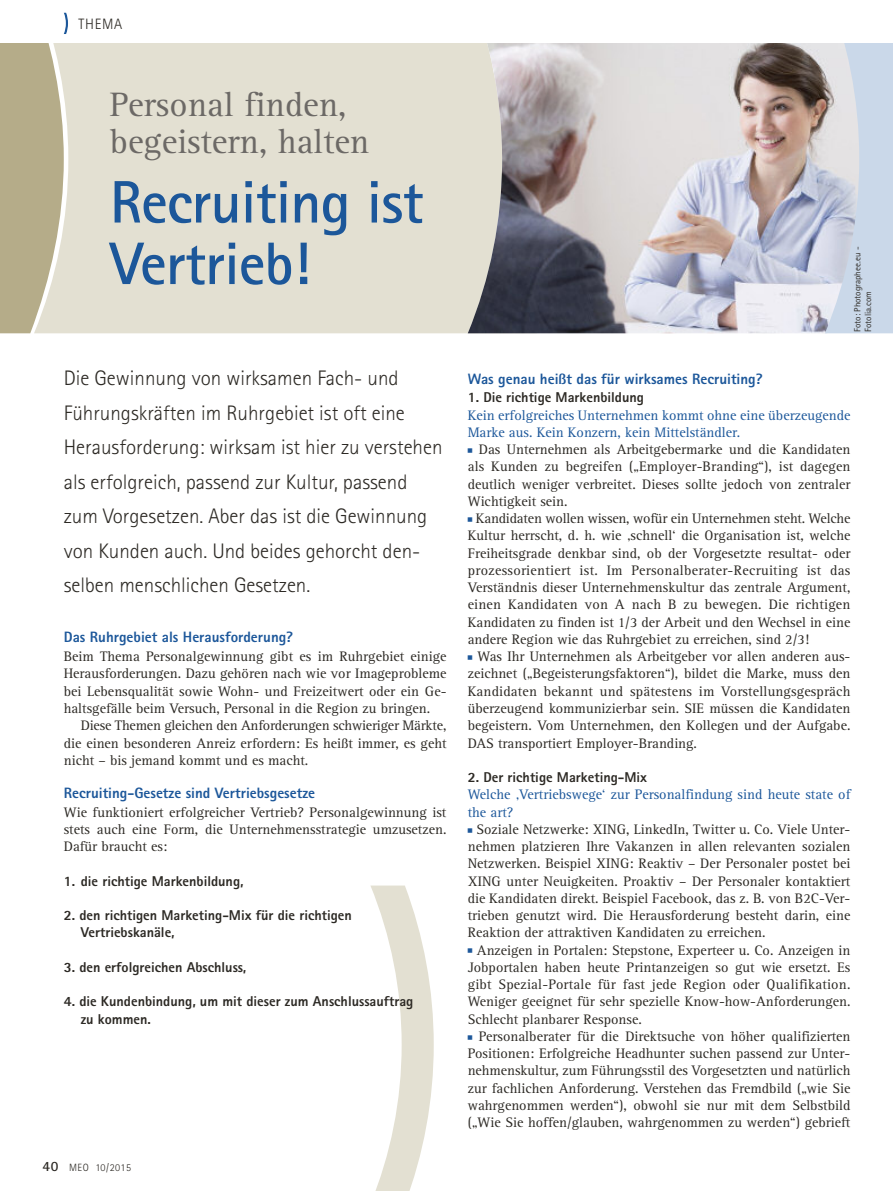
<style>
.page{position:relative;width:893px;height:1191px;background:#fff}
.page>*{position:absolute;margin:0;border:0;box-sizing:border-box;transform-origin:0 0}
.t1{font:700 60px/61.5px "Agfa Rotis Sans Serif";letter-spacing:-.015em;color:#1c579a}
.t2{font:34.95px/36.5px "Agfa Rotis Serif";color:#6c6966}
.t3{font:300 21px/34.5px "Agfa Rotis Sans Serif";color:#2c2924}
.t4{font:800 15px "Agfa Rotis Sans Serif";color:#1c579a}
.t5{font:300 15px "Agfa Rotis Sans Serif";letter-spacing:.05em;color:#2c2924}
.t6{font:14.25px/17.2px "Agfa Rotis Serif";color:#2c2924;text-align:justify}
.t7{font:800 14.25px/17.2px "Agfa Rotis Sans Serif";color:#2c2924}
.t8{font:14.25px/17.2px "Agfa Rotis Serif";color:#1c579a}
.t9{font:300 10.5px "Agfa Rotis Sans Serif";letter-spacing:.05em;color:#2c2924}
.t10{font:9px/10.8px "Agfa Rotis Sans Serif";color:#2c2924}
.s1{font-weight:700;font-size:14.25px}
</style>
<div class="page">
<svg style="left:370px;top:885px;width:64px;height:306px"></svg>
<div style="left:68px;top:43px;width:400px;height:290px;background:#e3e0d2"></div>
<img style="left:468px;top:43px;width:357px;height:290px">
<svg style="left:825px;top:43px;width:68px;height:290px;background:#ced7e4"></svg>
<svg style="left:0;top:12px;width:68px;height:321px;background:#c5bea3"></svg>
<p class="t5" style="left:79px;top:15px;width:45px">THEMA</p>
<h2 class="t2" style="left:110px;top:86px;width:261px">Personal finden, begeistern, halten</h2>
<h1 class="t1" style="left:110px;top:171px;width:315px">Recruiting ist<br>Vertrieb!</h1>
<p class="t3" style="left:64px;top:360px;width:380px">Die Gewinnung von wirksamen Fach- und Führungskräften im Ruhrgebiet ist oft eine Herausforderung: wirksam ist hier zu verstehen als erfolgreich, passend zur Kultur, passend zum Vorgesetzen. Aber das ist die Gewinnung von Kunden auch. Und beides gehorcht den&shy;selben menschlichen Gesetzen.</p>
<p class="t4" style="left:64px;top:628px;width:231px">Das Ruhrgebiet als Herausforderung?</p>
<p class="t6" style="left:64px;top:647px;width:384px">Beim Thema Personalgewinnung gibt es im Ruhrgebiet einige Herausforderungen. Dazu gehören nach wie vor Imageprobleme bei Lebensqualität sowie Wohn- und Freizeitwert oder ein Ge&shy;haltsgefälle beim Versuch, Personal in die Region zu bringen.</p>
<p class="t6" style="left:64px;top:716px;width:384px;text-indent:17px">Diese Themen gleichen den Anforderungen schwieriger Märkte, die einen besonderen Anreiz erfordern: Es heißt immer, es geht nicht – bis jemand kommt und es macht.</p>
<p class="t4" style="left:64px;top:784px;width:253px">Recruiting-Gesetze sind Vertriebsgesetze</p>
<p class="t6" style="left:64px;top:803px;width:384px">Wie funktioniert erfolgreicher Vertrieb? Personalgewinnung ist stets auch eine Form, die Unternehmensstrategie umzusetzen.<br>Dafür braucht es:</p>
<p class="t7" style="left:64px;top:872px;width:181px">1. die richtige Markenbildung,</p>
<p class="t7" style="left:81px;top:906px;width:273px;text-indent:-17px">2. den richtigen Marketing-Mix für die richtigen<br>Vertriebskanäle,</p>
<p class="t7" style="left:64px;top:958px;width:184px">3. den erfolgreichen Abschluss,</p>
<p class="t7" style="left:81px;top:992px;width:334px;text-indent:-17px">4. die Kundenbindung, um mit dieser zum Anschlussauftrag zu kommen.</p>
<p class="t9" style="left:43px;top:1161px;width:90px"><span class="s1">40</span> MEO 10/2015</p>
<p class="t10" style="left:852px;top:332px;width:87px;rotate:-90deg">Foto: Photographee.eu -<br>Fotolia.com</p>
<p class="t4" style="left:468px;top:370px;width:296px">Was genau heißt das für wirksames Recruiting?</p>
<p class="t7" style="left:468px;top:389px;width:178px">1. Die richtige Markenbildung</p>
<p class="t8" style="left:468px;top:406px;width:384px">Kein erfolgreiches Unternehmen kommt ohne eine überzeugende<br>Marke aus. Kein Konzern, kein Mittelständler.</p>
<p class="t6" style="left:468px;top:440px;width:384px"><sup>■</sup> Das Unternehmen als Arbeitgebermarke und die Kandidaten als Kunden zu begreifen („Employer-Branding“), ist dagegen deutlich weniger verbreitet. Dieses sollte jedoch von zentraler Wichtigkeit sein.</p>
<p class="t6" style="left:468px;top:509px;width:384px"><sup>■</sup> Kandidaten wollen wissen, wofür ein Unternehmen steht. Welche Kultur herrscht, d. h. wie ‚schnell‘ die Organisation ist, welche Freiheitsgrade denkbar sind, ob der Vorgesetzte resultat- oder prozessorientiert ist. Im Personalberater-Recruiting ist das Verständnis dieser Unternehmenskultur das zentrale Argument, einen Kandidaten von A nach B zu bewegen. Die richtigen Kandidaten zu finden ist 1/3 der Arbeit und den Wechsel in eine andere Region wie das Ruhrgebiet zu erreichen, sind 2/3!</p>
<p class="t6" style="left:468px;top:647px;width:384px"><sup>■</sup> Was Ihr Unternehmen als Arbeitgeber vor allen anderen aus&shy;zeichnet („Begeisterungsfaktoren“), bildet die Marke, muss den Kandidaten bekannt und spätestens im Vorstellungsgespräch überzeugend kommunizierbar sein. SIE müssen die Kandidaten begeistern. Vom Unternehmen, den Kollegen und der Aufgabe.<br>DAS transportiert Employer-Branding.</p>
<p class="t7" style="left:468px;top:768px;width:181px">2. Der richtige Marketing-Mix</p>
<p class="t8" style="left:468px;top:785px;width:384px">Welche ‚Vertriebswege‘ zur Personalfindung sind heute state of the art?</p>
<p class="t6" style="left:468px;top:820px;width:384px"><sup>■</sup> Soziale Netzwerke: XING, LinkedIn, Twitter u. Co. Viele Unter&shy;nehmen platzieren Ihre Vakanzen in allen relevanten sozialen Netzwerken. Beispiel XING: Reaktiv – Der Personaler postet bei XING unter Neuigkeiten. Proaktiv – Der Personaler kontaktiert die Kandidaten direkt. Beispiel Facebook, das z. B. von B2C-Ver&shy;trieben genutzt wird. Die Herausforderung besteht darin, eine Reaktion der attraktiven Kandidaten zu erreichen.</p>
<p class="t6" style="left:468px;top:941px;width:384px"><sup>■</sup> Anzeigen in Portalen: Stepstone, Experteer u. Co. Anzeigen in Jobportalen haben heute Printanzeigen so gut wie ersetzt. Es gibt Spezial-Portale für fast jede Region oder Qualifikation.<br>Weniger geeignet für sehr spezielle Know-how-Anforderungen.<br>Schlecht planbarer Response.</p>
<p class="t6" style="left:468px;top:1027px;width:384px"><sup>■</sup> Personalberater für die Direktsuche von höher qualifizierten Positionen: Erfolgreiche Headhunter suchen passend zur Unter&shy;nehmenskultur, zum Führungsstil des Vorgesetzten und natürlich zur fachlichen Anforderung. Verstehen das Fremdbild („wie Sie wahrgenommen werden“), obwohl sie nur mit dem Selbstbild („Wie Sie hoffen/glauben, wahrgenommen zu werden“) gebrieft</p>
</div>
